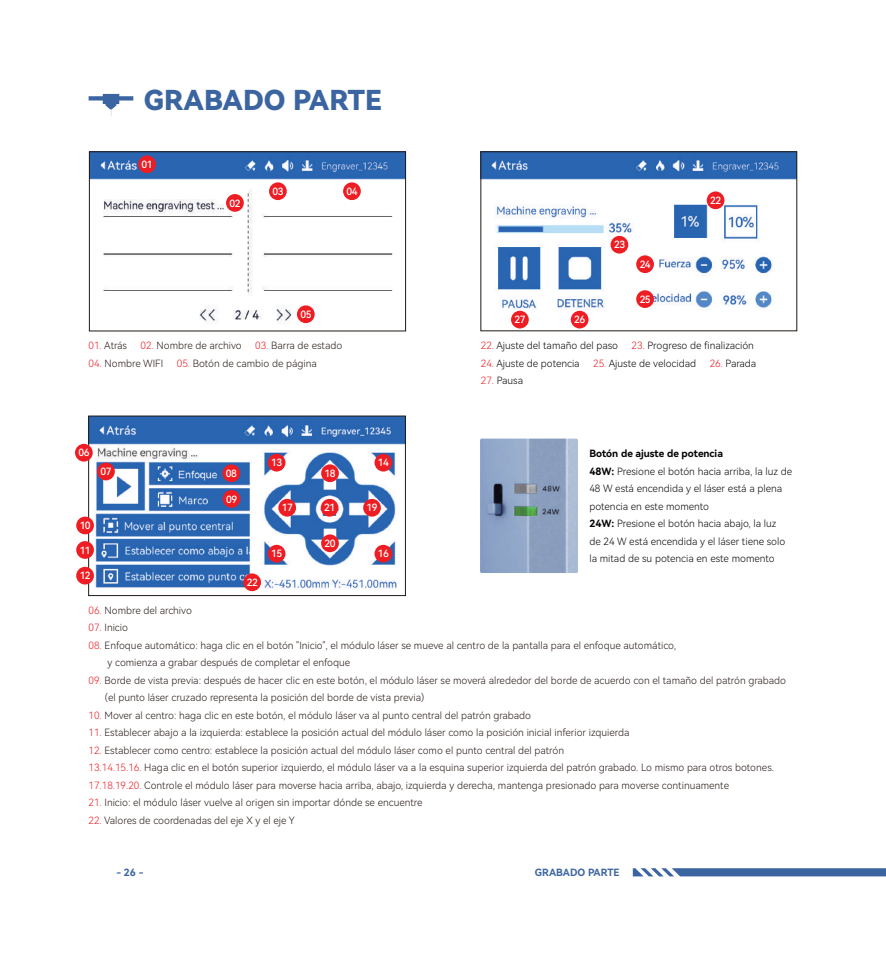
<style>
.page{position:relative;width:886px;height:957px;background:#fff}
.page>*{position:absolute;margin:0;border:0;box-sizing:border-box;transform-origin:0 0}
.t1{font:27.5px "Harmony OS Sans SC Black";color:#3b65a0}
.t2{font:10px/17.5px "Harmony OS Sans SC Light";color:#221612}
.t3{font:10px/17.5px "Harmony OS Sans SC Light";color:#030303}
.t4{font:10px "Harmony OS Sans SC Medium";letter-spacing:-.05em;color:#fff}
.t5{font:10px "Harmony OS Sans SC Bold";color:#030303}
.t6{font:10px "Harmony OS Sans SC Bold";color:#3b65a0}
.s1{color:#ee1d23}
.s2{font-family:"Harmony OS Sans SC Bold"}
</style>
<div class="page">
<img style="left:90px;top:418px;width:314px;height:174px">
<div style="left:88px;top:416px;width:318px;height:180px;border:1px solid #211814"></div>
<div style="left:75px;top:444px;width:18px;height:17px;background:#ee1d23;border-radius:50%"></div>
<div style="left:222px;top:464px;width:18px;height:18px;background:#ee1d23;border-radius:50%"></div>
<div style="left:76px;top:516px;width:18px;height:18px;background:#ee1d23;border-radius:50%"></div>
<div style="left:223px;top:490px;width:17px;height:18px;background:#ee1d23;border-radius:50%"></div>
<div style="left:76px;top:541px;width:18px;height:18px;background:#ee1d23;border-radius:50%"></div>
<div style="left:76px;top:567px;width:18px;height:17px;background:#ee1d23;border-radius:50%"></div>
<div style="left:268px;top:454px;width:17px;height:17px;background:#ee1d23;border-radius:50%"></div>
<div style="left:374px;top:454px;width:18px;height:17px;background:#ee1d23;border-radius:50%"></div>
<div style="left:268px;top:545px;width:17px;height:17px;background:#ee1d23;border-radius:50%"></div>
<div style="left:374px;top:545px;width:18px;height:17px;background:#ee1d23;border-radius:50%"></div>
<div style="left:321px;top:534px;width:18px;height:18px;background:#ee1d23;border-radius:50%"></div>
<div style="left:321px;top:464px;width:18px;height:18px;background:#ee1d23;border-radius:50%"></div>
<div style="left:278px;top:499px;width:18px;height:17px;background:#ee1d23;border-radius:50%"></div>
<div style="left:363px;top:499px;width:18px;height:17px;background:#ee1d23;border-radius:50%"></div>
<div style="left:321px;top:499px;width:17px;height:17px;background:#ee1d23;border-radius:50%"></div>
<div style="left:243px;top:573px;width:18px;height:18px;background:#ee1d23;border-radius:50%"></div>
<div style="left:97px;top:463px;width:18px;height:17px;background:#ee1d23;border-radius:50%"></div>
<img style="left:483px;top:154px;width:312px;height:175px">
<img style="left:91px;top:154px;width:313px;height:170px">
<div style="left:89px;top:152px;width:317px;height:179px;border:1px solid #211814"></div>
<div style="left:138px;top:155px;width:18px;height:18px;background:#ee1d23;border-radius:50%"></div>
<div style="left:226px;top:194px;width:18px;height:18px;background:#ee1d23;border-radius:50%"></div>
<div style="left:269px;top:182px;width:18px;height:18px;background:#ee1d23;border-radius:50%"></div>
<div style="left:343px;top:182px;width:18px;height:18px;background:#ee1d23;border-radius:50%"></div>
<div style="left:297px;top:305px;width:18px;height:18px;background:#ee1d23;border-radius:50%"></div>
<div style="left:610px;top:236px;width:18px;height:18px;background:#ee1d23;border-radius:50%"></div>
<div style="left:511px;top:311px;width:18px;height:17px;background:#ee1d23;border-radius:50%"></div>
<div style="left:571px;top:311px;width:17px;height:17px;background:#ee1d23;border-radius:50%"></div>
<div style="left:636px;top:255px;width:18px;height:18px;background:#ee1d23;border-radius:50%"></div>
<div style="left:636px;top:290px;width:18px;height:18px;background:#ee1d23;border-radius:50%"></div>
<div style="left:707px;top:191px;width:17px;height:18px;background:#ee1d23;border-radius:50%"></div>
<svg style="left:89px;top:94px;width:44px;height:22px"></svg>
<svg style="left:633px;top:868px;width:253px;height:8px;background:#5176aa"></svg>
<img style="left:480px;top:438px;width:98px;height:135px">
<h1 class="t1" style="left:144px;top:81px;width:240px">GRABADO PARTE</h1>
<p class="t4" style="left:142px;top:157px;width:13px">01</p>
<p class="t4" style="left:230px;top:196px;width:13px">02</p>
<p class="t4" style="left:272px;top:184px;width:13px">03</p>
<p class="t4" style="left:347px;top:184px;width:13px">04</p>
<p class="t4" style="left:300px;top:307px;width:13px">05</p>
<p class="t2" style="left:89px;top:336px;width:40px"><span class="s1">01.</span> Atrás</p>
<p class="t2" style="left:141px;top:336px;width:103px"><span class="s1">02.</span> Nombre de archivo</p>
<p class="t2" style="left:255px;top:336px;width:89px"><span class="s1">03.</span> Barra de estado</p>
<p class="t2" style="left:89px;top:354px;width:76px"><span class="s1">04.</span> Nombre WIFI</p>
<p class="t2" style="left:177px;top:354px;width:142px"><span class="s1">05.</span> Botón de cambio de página</p>
<p class="t4" style="left:78px;top:446px;width:13px">06</p>
<p class="t4" style="left:101px;top:465px;width:13px">07</p>
<p class="t4" style="left:80px;top:518px;width:13px">10</p>
<p class="t4" style="left:80px;top:543px;width:13px">11</p>
<p class="t4" style="left:80px;top:569px;width:13px">12</p>
<p class="t4" style="left:226px;top:466px;width:13px">08</p>
<p class="t4" style="left:226px;top:492px;width:13px">09</p>
<p class="t4" style="left:247px;top:575px;width:13px">22</p>
<p class="t4" style="left:271px;top:456px;width:13px">13</p>
<p class="t4" style="left:378px;top:456px;width:13px">14</p>
<p class="t4" style="left:325px;top:466px;width:13px">18</p>
<p class="t4" style="left:282px;top:501px;width:13px">17</p>
<p class="t4" style="left:324px;top:501px;width:13px">21</p>
<p class="t4" style="left:367px;top:501px;width:13px">19</p>
<p class="t4" style="left:325px;top:536px;width:13px">20</p>
<p class="t4" style="left:271px;top:547px;width:13px">15</p>
<p class="t4" style="left:378px;top:547px;width:13px">16</p>
<p class="t4" style="left:514px;top:313px;width:13px">27</p>
<p class="t4" style="left:574px;top:313px;width:13px">26</p>
<p class="t4" style="left:614px;top:238px;width:13px">23</p>
<p class="t4" style="left:640px;top:257px;width:13px">24</p>
<p class="t4" style="left:640px;top:292px;width:13px">25</p>
<p class="t4" style="left:710px;top:193px;width:13px">22</p>
<p class="t3" style="left:481px;top:336px;width:139px"><span class="s1">22.</span> Ajuste del tamaño del paso</p>
<p class="t3" style="left:632px;top:336px;width:124px"><span class="s1">23.</span> Progreso de finalización</p>
<p class="t3" style="left:481px;top:354px;width:100px"><span class="s1">24.</span> Ajuste de potencia</p>
<p class="t3" style="left:593px;top:354px;width:104px"><span class="s1">25.</span> Ajuste de velocidad</p>
<p class="t3" style="left:710px;top:354px;width:48px"><span class="s1">26.</span> Parada</p>
<p class="t3" style="left:481px;top:371px;width:44px"><span class="s1">27.</span> Pausa</p>
<p class="t5" style="left:589px;top:447px;width:135px">Botón de ajuste de potencia</p>
<p class="t3" style="left:589px;top:462px;width:204px"><span class="s2">48W:</span> Presione el botón hacia arriba, la luz de 48 W está encendida y el láser está a plena potencia en este momento<br><span class="s2">24W:</span> Presione el botón hacia abajo, la luz<br>de 24 W está encendida y el láser tiene solo la mitad de su potencia en este momento</p>
<p class="t2" style="left:89px;top:601px;width:105px"><span class="s1">06.</span> Nombre del archivo</p>
<p class="t2" style="left:89px;top:618px;width:41px"><span class="s1">07.</span> Inicio</p>
<p class="t2" style="left:107px;top:636px;width:570px;text-indent:-19px"><span class="s1">08.</span> Enfoque automático: haga clic en el botón "Inicio", el módulo láser se mueve al centro de la pantalla para el enfoque automático, y comienza a grabar después de completar el enfoque</p>
<p class="t2" style="left:105px;top:671px;width:683px;text-indent:-16px"><span class="s1">09.</span> Borde de vista previa: después de hacer clic en este botón, el módulo láser se moverá alrededor del borde de acuerdo con el tamaño del patrón grabado (el punto láser cruzado representa la posición del borde de vista previa)</p>
<p class="t2" style="left:89px;top:706px;width:444px"><span class="s1">10.</span> Mover al centro: haga clic en este botón, el módulo láser va al punto central del patrón grabado</p>
<p class="t2" style="left:89px;top:723px;width:542px"><span class="s1">11.</span> Establecer abajo a la izquierda: establece la posición actual del módulo láser como la posición inicial inferior izquierda</p>
<p class="t2" style="left:89px;top:741px;width:687px"><span class="s1">12.</span> Establecer como centro: establece la posición actual del módulo láser como el punto central del patrón<br><span class="s1">13.14.15.16.</span> Haga clic en el botón superior izquierdo, el módulo láser va a la esquina superior izquierda del patrón grabado. Lo mismo para otros botones.<br><span class="s1">17.18.19.20.</span> Controle el módulo láser para moverse hacia arriba, abajo, izquierda y derecha, mantenga presionado para moverse continuamente</p>
<p class="t2" style="left:89px;top:793px;width:335px"><span class="s1">21.</span> Inicio: el módulo láser vuelve al origen sin importar dónde se encuentre</p>
<p class="t2" style="left:89px;top:811px;width:208px"><span class="s1">22.</span> Valores de coordenadas del eje X y el eje Y</p>
<p class="t6" style="left:116px;top:866px;width:29px">- 26 -</p>
<p class="t6" style="left:535px;top:865px;width:86px">GRABADO PARTE</p>
</div>
